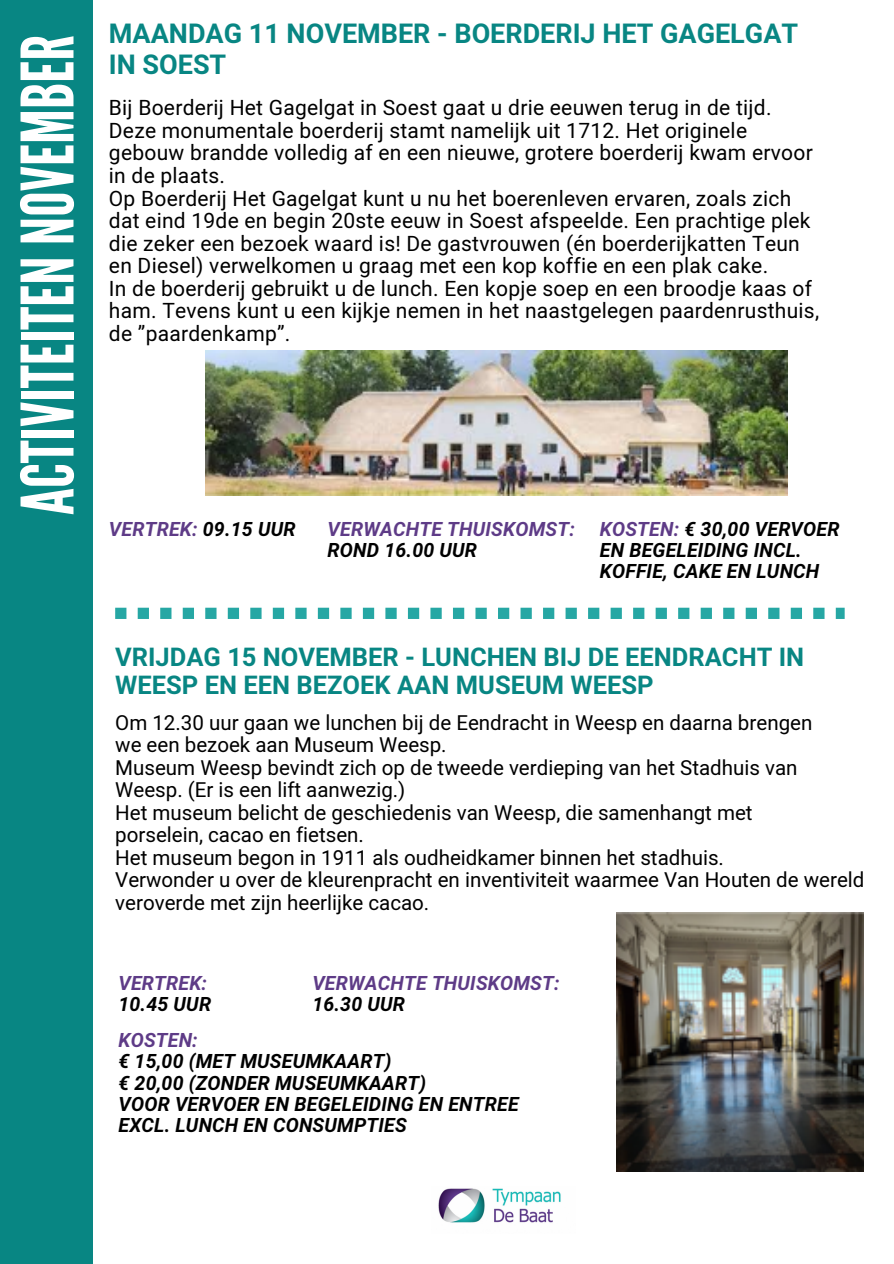
<style>
.page{position:relative;width:894px;height:1264px;background:#fff}
.page>*{position:absolute;margin:0;border:0;box-sizing:border-box;transform-origin:0 0}
.t1{font:72px "League Gothic";color:#fff}
.t2{font:700 27px/30.3px "Mardoto";color:#088683}
.t3{font:700 25.5px/28.2px "Mardoto";color:#088683}
.t4{font:21px/22.5px "Mardoto";letter-spacing:.01em;color:#000}
.t5{font:20.55px/22.5px "Mardoto";color:#000}
.t6{font:italic 700 19.5px/21.3px "Mardoto";letter-spacing:.01em;color:#000}
.t7{font:italic 700 19.5px "Mardoto";letter-spacing:.01em;color:#5e3b87}
.s1{color:#000}
.s2{color:#5e3b87}
</style>
<div class="page">
<div style="left:0;top:0;width:92px;height:1263px;background:#088683"></div>
<img style="left:438px;top:1188px;width:123px;height:35px">
<img style="left:205px;top:350px;width:582px;height:145px">
<svg style="left:115px;top:607px;width:729px;height:12px"></svg>
<img style="left:616px;top:912px;width:247px;height:259px">
<p class="t1" style="left:6px;top:515px;width:482px;rotate:-90deg">ACTIVITEITENNOVEMBER</p>
<h3 class="t2" style="left:109px;top:19px;width:690px">MAANDAG 11 NOVEMBER - BOERDERIJ HET GAGELGAT<br>IN SOEST</h3>
<h2 class="t4" style="left:109px;top:97px;width:664px">Bij Boerderij Het Gagelgat in Soest gaat u drie eeuwen terug in de tijd.</h2>
<p class="t4" style="left:109px;top:119px;width:705px">Deze monumentale boerderij stamt namelijk uit 1712. Het originele gebouw brandde volledig af en een nieuwe, grotere boerderij kwam ervoor in de plaats.</p>
<p class="t4" style="left:109px;top:187px;width:703px">Op Boerderij Het Gagelgat kunt u nu het boerenleven ervaren, zoals zich dat eind 19de en begin 20ste eeuw in Soest afspeelde. Een prachtige plek die zeker een bezoek waard is! De gastvrouwen (én boerderijkatten Teun en Diesel) verwelkomen u graag met een kop koffie en een plak cake.</p>
<p class="t4" style="left:109px;top:277px;width:711px">In de boerderij gebruikt u de lunch. Een kopje soep en een broodje kaas of ham. Tevens kunt u een kijkje nemen in het naastgelegen paardenrusthuis, de ”paardenkamp”.</p>
<h3 class="t7" style="left:109px;top:517px;width:188px">VERTREK: <span class="s1">09.15 UUR</span></h3>
<p class="t7" style="left:327px;top:517px;width:248px">VERWACHTE THUISKOMST:</p>
<p class="t6" style="left:327px;top:539px;width:151px">ROND 16.00 UUR</p>
<h2 class="t6" style="left:599px;top:518px;width:241px"><span class="s2">KOSTEN:</span> € 30,00 VERVOER<br>EN BEGELEIDING INCL.<br>KOFFIE, CAKE EN LUNCH</h2>
<p class="t3" style="left:115px;top:643px;width:690px">VRIJDAG 15 NOVEMBER - LUNCHEN BIJ DE EENDRACHT IN<br>WEESP EN EEN BEZOEK AAN MUSEUM WEESP</p>
<p class="t5" style="left:115px;top:711px;width:698px">Om 12.30 uur gaan we lunchen bij de Eendracht in Weesp en daarna brengen</p>
<p class="t5" style="left:115px;top:733px;width:333px">we een bezoek aan Museum Weesp.</p>
<p class="t5" style="left:115px;top:756px;width:683px">Museum Weesp bevindt zich op de tweede verdieping van het Stadhuis van</p>
<p class="t5" style="left:115px;top:778px;width:291px">Weesp. (Er is een lift aanwezig.)</p>
<p class="t5" style="left:115px;top:801px;width:638px">Het museum belicht de geschiedenis van Weesp, die samenhangt met</p>
<p class="t5" style="left:115px;top:823px;width:250px">porselein, cacao en fietsen.</p>
<p class="t5" style="left:115px;top:846px;width:610px">Het museum begon in 1911 als oudheidkamer binnen het stadhuis.</p>
<p class="t5" style="left:115px;top:868px;width:750px">Verwonder u over de kleurenpracht en inventiviteit waarmee Van Houten de wereld veroverde met zijn heerlijke cacao.</p>
<p class="t7" style="left:312px;top:971px;width:248px">VERWACHTE THUISKOMST:</p>
<p class="t6" style="left:312px;top:994px;width:94px">16.30 UUR</p>
<p class="t6" style="left:118px;top:1029px;width:401px"><span class="s2">KOSTEN:<br></span>€ 15,00 (MET MUSEUMKAART)<br>€ 20,00 (ZONDER MUSEUMKAART)<br>VOOR VERVOER EN BEGELEIDING EN ENTREE<br>EXCL. LUNCH EN CONSUMPTIES</p>
<p class="t7" style="left:118px;top:971px;width:90px">VERTREK:</p>
<p class="t6" style="left:118px;top:994px;width:94px">10.45 UUR</p>
</div>
